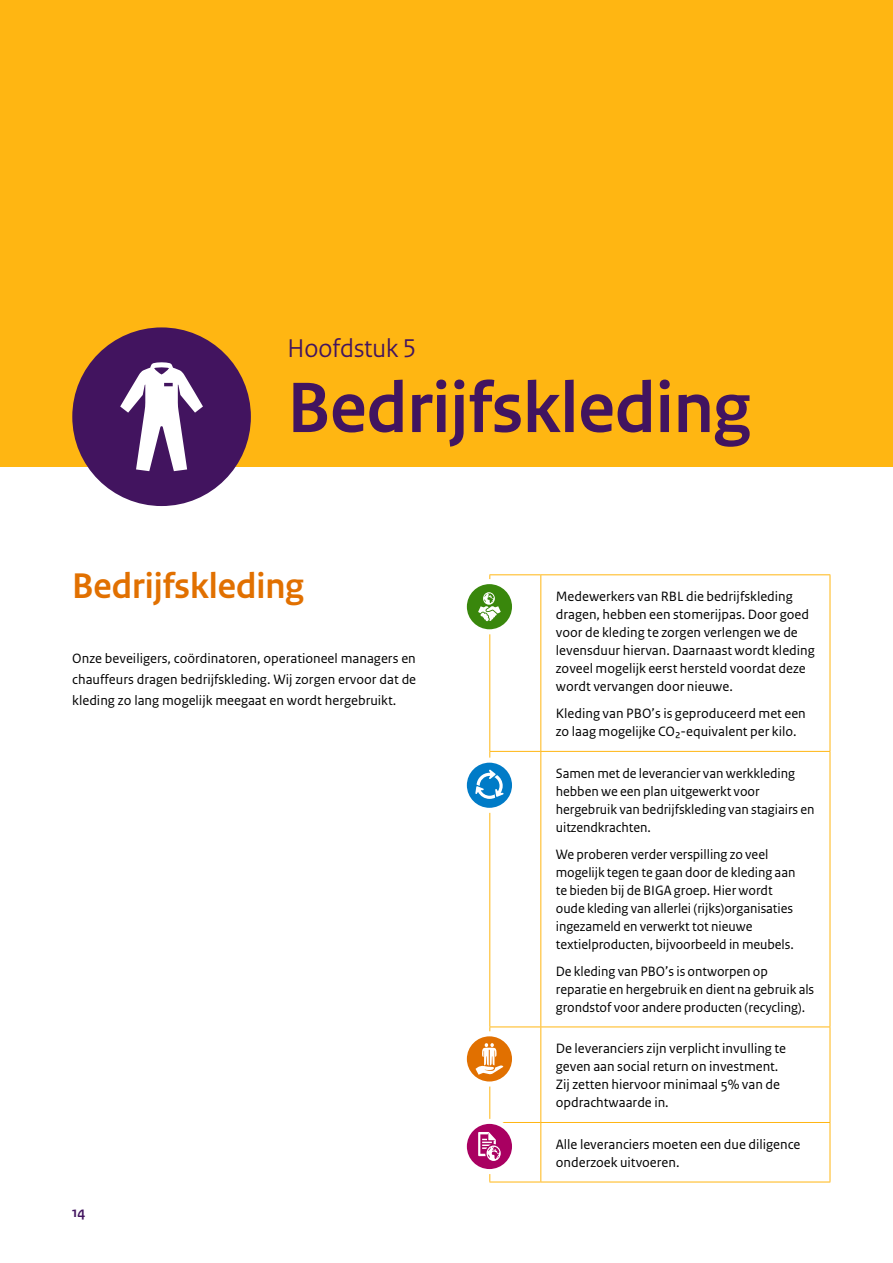
<style>
.page{position:relative;width:893px;height:1263px;background:#fff}
.page>*{position:absolute;margin:0;border:0;box-sizing:border-box;transform-origin:0 0}
.H2_Hoofdstuk_Kopregel{font:700 75px "Rijksoverheid Sans Heading";color:#42145f}
.H3_Hoofdstuk_Tussenkop_123{font:700 37.5px "Rijksoverheid Sans Heading";color:#e17000}
.Hoodstuk_benaming{font:27px "Rijksoverheid Sans Heading";color:#42145f}
.t1{font:700 15px "Rijksoverheid Sans Heading";color:#42145f}
.P_Broodtekst_Sans{font:14.25px/18px "Rijksoverheid Sans Text";color:#000}
</style>
<div class="page">
<div style="left:0;top:0;width:893px;height:467px;background:#ffb612"></div>
<hr style="left:489px;top:751px;width:52px;height:1px;background:#ffb612">
<hr style="left:541px;top:751px;width:289px;height:1px;background:#ffb612">
<hr style="left:489px;top:1026px;width:52px;height:1px;background:#ffb612">
<hr style="left:541px;top:1026px;width:289px;height:1px;background:#ffb612">
<hr style="left:489px;top:1122px;width:52px;height:1px;background:#ffb612">
<hr style="left:541px;top:1122px;width:289px;height:1px;background:#ffb612">
<hr style="left:541px;top:574px;width:289px;height:1px;background:#ffb612">
<hr style="left:830px;top:575px;width:1px;height:176px;background:#ffb612">
<hr style="left:830px;top:752px;width:1px;height:274px;background:#ffb612">
<hr style="left:830px;top:1027px;width:1px;height:95px;background:#ffb612">
<hr style="left:830px;top:1123px;width:1px;height:58px;background:#ffb612">
<hr style="left:541px;top:1181px;width:289px;height:1px;background:#ffb612">
<hr style="left:489px;top:574px;width:52px;height:1px;background:#ffb612">
<hr style="left:489px;top:575px;width:1px;height:176px;background:#ffb612">
<hr style="left:540px;top:575px;width:1px;height:176px;background:#ffb612">
<hr style="left:489px;top:752px;width:1px;height:274px;background:#ffb612">
<hr style="left:540px;top:752px;width:1px;height:274px;background:#ffb612">
<hr style="left:489px;top:1027px;width:1px;height:95px;background:#ffb612">
<hr style="left:540px;top:1027px;width:1px;height:95px;background:#ffb612">
<hr style="left:489px;top:1123px;width:1px;height:58px;background:#ffb612">
<hr style="left:540px;top:1123px;width:1px;height:58px;background:#ffb612">
<hr style="left:489px;top:1181px;width:52px;height:1px;background:#ffb612">
<svg style="left:464px;top:582px;width:51px;height:50px"></svg>
<svg style="left:478px;top:592px;width:23px;height:29px"></svg>
<div style="left:462px;top:579px;width:55px;height:55px;border:5px solid #fff;border-radius:50%"></div>
<svg style="left:464px;top:760px;width:51px;height:50px"></svg>
<svg style="left:475px;top:769px;width:29px;height:30px"></svg>
<div style="left:462px;top:758px;width:55px;height:55px;border:5px solid #fff;border-radius:50%"></div>
<svg style="left:464px;top:1034px;width:51px;height:50px"></svg>
<svg style="left:476px;top:1043px;width:27px;height:32px"></svg>
<div style="left:462px;top:1031px;width:55px;height:55px;border:5px solid #fff;border-radius:50%"></div>
<svg style="left:464px;top:1121px;width:51px;height:50px"></svg>
<svg style="left:478px;top:1132px;width:23px;height:29px"></svg>
<div style="left:462px;top:1119px;width:55px;height:55px;border:5px solid #fff;border-radius:50%"></div>
<div style="left:72px;top:327px;width:179px;height:179px;background:#42145f;border-radius:50%"></div>
<svg style="left:120px;top:362px;width:83px;height:109px"></svg>
<p class="Hoodstuk_benaming" style="left:287px;top:333px;width:131px">Hoofdstuk 5</p>
<h2 class="H2_Hoofdstuk_Kopregel" style="left:287px;top:365px;width:464px">Bedrijfskleding</h2>
<h3 class="H3_Hoofdstuk_Tussenkop_123" style="left:72px;top:565px;width:233px">Bedrijfskleding</h3>
<p class="P_Broodtekst_Sans" style="left:72px;top:648px;width:345px;line-height:21px;text-align:justify">Onze beveiligers, coördinatoren, operationeel managers en chauffeurs dragen bedrijfskleding. Wij zorgen ervoor dat de kleding zo lang mogelijk meegaat en wordt hergebruikt.</p>
<p class="t1" style="left:72px;top:1204px;width:15px">14</p>
<p class="P_Broodtekst_Sans" style="left:556px;top:588px;width:260px">Medewerkers van RBL die bedrijfskleding dragen, hebben een stomerijpas. Door goed voor de kleding te zorgen verlengen we de levensduur hiervan. Daarnaast wordt kleding zoveel mogelijk eerst hersteld voordat deze wordt vervangen door nieuwe.</p>
<p class="P_Broodtekst_Sans" style="left:556px;top:705px;width:251px">Kleding van PBO’s is geproduceerd met een zo laag mogelijke CO₂-equivalent per kilo.</p>
<p class="P_Broodtekst_Sans" style="left:556px;top:764px;width:260px">Samen met de leverancier van werkkleding hebben we een plan uitgewerkt voor hergebruik van bedrijfskleding van stagiairs en uitzendkrachten.</p>
<p class="P_Broodtekst_Sans" style="left:556px;top:845px;width:241px">We proberen verder verspilling zo veel mogelijk tegen te gaan door de kleding aan te bieden bij de BIGA groep. Hier wordt oude kleding van allerlei (rijks)organisaties ingezameld en verwerkt tot nieuwe textielproducten, bijvoorbeeld in meubels.</p>
<p class="P_Broodtekst_Sans" style="left:556px;top:962px;width:260px">De kleding van PBO’s is ontworpen op reparatie en hergebruik en dient na gebruik als grondstof voor andere producten (recycling).</p>
<p class="P_Broodtekst_Sans" style="left:556px;top:1040px;width:232px">De leveranciers zijn verplicht invulling te geven aan social return on investment.<br>Zij zetten hiervoor minimaal 5% van de opdrachtwaarde in.</p>
<p class="P_Broodtekst_Sans" style="left:556px;top:1135px;width:246px">Alle leveranciers moeten een due diligence onderzoek uitvoeren.</p>
</div>
